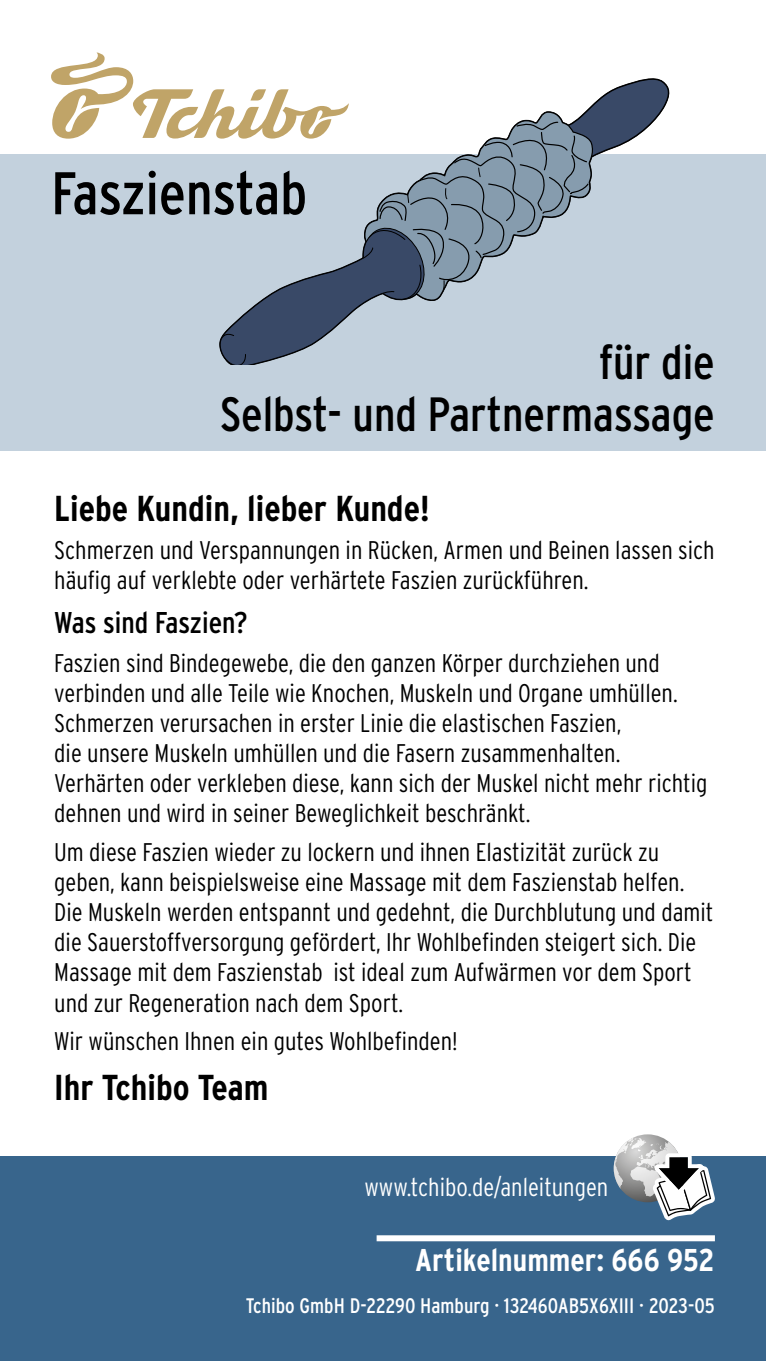
<style>
.page{position:relative;width:766px;height:1361px;background:#fff}
.page>*{position:absolute;margin:0;border:0;box-sizing:border-box;transform-origin:0 0}
.id_xtitel{font:condensed 60px "Interstate OT";color:#000}
.id_xtitel-2{font:condensed 48px/51px "Interstate OT";color:#000;text-align:right}
.ID_ANREDE_GRUSS{font:700 condensed 36px "Interstate OT";color:#000}
.id_headline_xivz_lin{font:700 condensed 31.5px "Interstate OT";color:#fff}
.ID_ANREDE_TEXT{font:condensed 30px "Interstate OT";color:#000}
.ID_FLIESSTEXT{font:300 condensed 25.5px/30px "Interstate OT";color:#000}
.ID_FLIESSTEXT-2{font:300 condensed 25.5px "Interstate OT";color:#fff}
.id_xkennung{font:condensed 21px "Interstate OT";color:#fff}
</style>
<div class="page">
<div style="left:0;top:1157px;width:765px;height:204px;background:#38658c"></div>
<div style="left:0;top:154px;width:765px;height:297px;background:#c3d1dd"></div>
<svg style="left:613px;top:1134px;width:101px;height:86px"></svg>
<div style="left:376px;top:1235px;width:338px;height:6px;background:#fff"></div>
<svg style="left:51px;top:52px;width:618px;height:312px"></svg>
<p class="id_xtitel" style="left:51px;top:157px;width:257px">Faszienstab</p>
<p class="id_xtitel-2" style="left:220px;top:337px;width:496px">für die<br>Selbst- und Partnermassage</p>
<p class="ID_ANREDE_GRUSS" style="left:54px;top:486px;width:377px">Liebe Kundin, lieber Kunde!</p>
<p class="ID_FLIESSTEXT" style="left:54px;top:535px;width:661px">Schmerzen und Verspannungen in Rücken, Armen und Beinen lassen sich häufig auf verklebte oder verhärtete Faszien zurückführen.</p>
<p class="ID_ANREDE_TEXT" style="left:54px;top:605px;width:195px">Was sind Faszien?</p>
<p class="ID_FLIESSTEXT" style="left:54px;top:648px;width:654px">Faszien sind Bindegewebe, die den ganzen Körper durchziehen und verbinden und alle Teile wie Knochen, Muskeln und Organe umhüllen.<br>Schmerzen verursachen in erster Linie die elastischen Faszien,<br>die unsere Muskeln umhüllen und die Fasern zusammenhalten.<br>Verhärten oder verkleben diese, kann sich der Muskel nicht mehr richtig dehnen und wird in seiner Beweglichkeit beschränkt.</p>
<p class="ID_FLIESSTEXT" style="left:54px;top:837px;width:660px">Um diese Faszien wieder zu lockern und ihnen Elastizität zurück zu geben, kann beispielsweise eine Massage mit dem Faszienstab helfen.<br>Die Muskeln werden entspannt und gedehnt, die Durchblutung und damit die Sauerstoffversorgung gefördert, Ihr Wohlbefinden steigert sich. Die Massage mit dem Faszienstab ist ideal zum Aufwärmen vor dem Sport und zur Regeneration nach dem Sport.</p>
<p class="ID_FLIESSTEXT" style="left:54px;top:1026px;width:405px">Wir wünschen Ihnen ein gutes Wohlbefinden!</p>
<p class="ID_ANREDE_GRUSS" style="left:54px;top:1065px;width:215px">Ihr Tchibo Team</p>
<p class="ID_FLIESSTEXT-2" style="left:364px;top:1172px;width:245px">www.tchibo.de/anleitungen</p>
<p class="id_headline_xivz_lin" style="left:415px;top:1240px;width:301px">Artikelnummer: 666 952</p>
<p class="id_xkennung" style="left:246px;top:1292px;width:470px">Tchibo GmbH D-22290 Hamburg · 132460AB5X6XIII · 2023-05</p>
</div>
